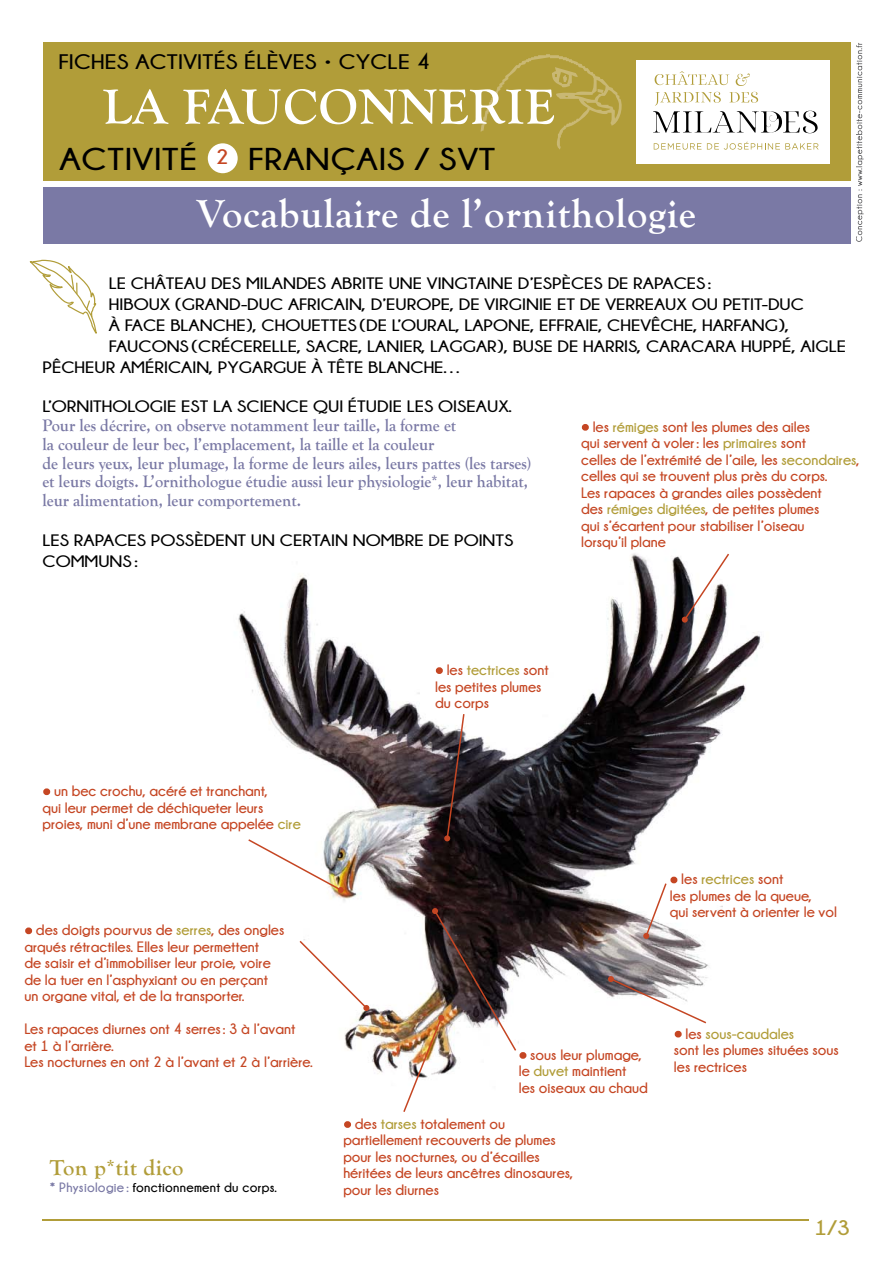
<style>
.page{position:relative;width:893px;height:1263px;background:#fff}
.page>*{position:absolute;margin:0;border:0;box-sizing:border-box;transform-origin:0 0}
.t1{font:700 51px "Goudy Old Style T";letter-spacing:.02em;color:#fff}
.t2{font:700 40.5px "Goudy Old Style T";letter-spacing:.02em;color:#fff}
.t3{font:700 31.5px "Champagne&Limousines";letter-spacing:.02em;color:#000;scale:1.15 1}
.t4{font:700 22.5px "Goudy Old Style T";letter-spacing:.02em;color:#b19d39}
.t5{font:700 21px "Champagne&Limousines";letter-spacing:.01em;color:#000;scale:1.15 1}
.t6{font:700 21px "Champagne&Limousines";color:#b19d39;scale:1.15 1}
.t7{font:700 17.25px/18.8px "Goudy Old Style T";color:#7a79a5;scale:.95 1}
.t8{font:700 16.5px/21px "Champagne&Limousines";color:#000;scale:1.15 1}
.t9{font:700 15px/16.5px "Champagne&Limousines";color:#c54623}
.t10{font:700 13.5px "Champagne&Limousines";letter-spacing:.02em;color:#000}
.s1{font-size:22.5px}
.s2{color:#b19d39}
.s3{color:#7a79a5}
</style>
<div class="page">
<hr style="left:43px;top:1220px;width:766px;height:1px;background:#b19d39">
<img style="left:238px;top:553px;width:523px;height:520px">
<svg style="left:300px;top:941px;width:69px;height:70px"></svg>
<svg style="left:444px;top:714px;width:21px;height:127px"></svg>
<svg style="left:682px;top:554px;width:47px;height:69px"></svg>
<img style="left:248px;top:839px;width:96px;height:54px">
<div style="left:43px;top:43px;width:807px;height:138px;background:#b19d39"></div>
<div style="left:637px;top:61px;width:193px;height:103px;background:#fff"></div>
<svg style="left:736px;top:73px;width:14px;height:13px"></svg>
<svg style="left:655px;top:71px;width:74px;height:14px"></svg>
<svg style="left:653px;top:92px;width:165px;height:41px"></svg>
<svg style="left:654px;top:143px;width:47px;height:7px"></svg>
<svg style="left:707px;top:142px;width:112px;height:8px"></svg>
<svg style="left:480px;top:54px;width:142px;height:96px"></svg>
<div style="left:43px;top:187px;width:807px;height:56px;background:#7a79a5"></div>
<div style="left:208px;top:143px;width:30px;height:30px;background:#fff;border-radius:50%"></div>
<svg style="left:30px;top:260px;width:67px;height:74px"></svg>
<svg style="left:43px;top:788px;width:8px;height:8px"></svg>
<svg style="left:344px;top:1121px;width:7px;height:7px"></svg>
<svg style="left:643px;top:874px;width:37px;height:65px"></svg>
<svg style="left:608px;top:976px;width:98px;height:64px"></svg>
<svg style="left:433px;top:665px;width:12px;height:11px"></svg>
<img style="left:403px;top:908px;width:126px;height:204px">
<svg style="left:581px;top:424px;width:8px;height:7px"></svg>
<svg style="left:25px;top:927px;width:8px;height:8px"></svg>
<svg style="left:856px;top:43px;width:7px;height:199px"></svg>
<h3 class="t5" style="left:58px;top:50px;width:325px">FICHES ACTIVITÉS ÉLÈVES • CYCLE 4</h3>
<h1 class="t1" style="left:103px;top:78px;width:453px">LA FAUCONNERIE</h1>
<h3 class="t3" style="left:60px;top:142px;width:380px">ACTIVITÉ <sup>2</sup> FRANÇAIS / SVT</h3>
<h2 class="t2" style="left:197px;top:191px;width:501px">Vocabulaire de l’ornithologie</h2>
<p class="t8" style="left:109px;top:273px;width:525px">LE CHÂTEAU DES MILANDES ABRITE UNE VINGTAINE D’ESPÈCES DE RAPACES :</p>
<p class="t8" style="left:109px;top:294px;width:606px">HIBOUX (GRAND-DUC AFRICAIN, D’EUROPE, DE VIRGINIE ET DE VERREAUX OU PETIT-DUC</p>
<p class="t8" style="left:109px;top:315px;width:593px">À FACE BLANCHE), CHOUETTES (DE L’OURAL, LAPONE, EFFRAIE, CHEVÊCHE, HARFANG),</p>
<p class="t8" style="left:109px;top:336px;width:642px">FAUCONS (CRÉCERELLE, SACRE, LANIER, LAGGAR), BUSE DE HARRIS, CARACARA HUPPÉ, AIGLE</p>
<p class="t8" style="left:43px;top:357px;width:367px">PÊCHEUR AMÉRICAIN, PYGARGUE À TÊTE BLANCHE…</p>
<p class="t8" style="left:43px;top:396px;width:410px">L’ORNITHOLOGIE EST LA SCIENCE QUI ÉTUDIE LES OISEAUX.</p>
<p class="t7" style="left:43px;top:416px;width:516px">Pour les décrire, on observe notamment leur taille, la forme et<br>la couleur de leur bec, l’emplacement, la taille et la couleur<br>de leurs yeux, leur plumage, la forme de leurs ailes, leurs pattes (les tarses) et leurs doigts. L’ornithologue étudie aussi leur physiologie*, leur habitat, leur alimentation, leur comportement.</p>
<p class="t8" style="left:43px;top:530px;width:411px">LES RAPACES POSSÈDENT UN CERTAIN NOMBRE DE POINTS<br>COMMUNS :</p>
<p class="t9" style="left:581px;top:418px;width:280px"><span class="s1">•</span> les <span class="s2">rémiges</span> sont les plumes des ailes<br>qui servent à voler : les <span class="s2">primaires</span> sont<br>celles de l’extrémité de l’aile, les <span class="s2">secondaires</span>, celles qui se trouvent plus près du corps.<br>Les rapaces à grandes ailes possèdent<br>des <span class="s2">rémiges digitées</span>, de petites plumes<br>qui s’écartent pour stabiliser l’oiseau<br>lorsqu’il plane</p>
<p class="t9" style="left:43px;top:782px;width:260px"><span class="s1">•</span> un bec crochu, acéré et tranchant,<br>qui leur permet de déchiqueter leurs proies, muni d’une membrane appelée <span class="s2">cire</span></p>
<p class="t9" style="left:435px;top:661px;width:115px"><span class="s1">•</span> les <span class="s2">tectrices</span> sont les petites plumes du corps</p>
<p class="t9" style="left:670px;top:871px;width:169px"><span class="s1">•</span> les <span class="s2">rectrices</span> sont<br>les plumes de la queue,<br>qui servent à orienter le vol</p>
<p class="t9" style="left:24px;top:922px;width:261px"><span class="s1">•</span> des doigts pourvus de <span class="s2">serres</span>, des ongles arqués rétractiles. Elles leur permettent<br>de saisir et d’immobiliser leur proie, voire de la tuer en l’asphyxiant ou en perçant un organe vital, et de la transporter.</p>
<p class="t9" style="left:24px;top:1021px;width:290px">Les rapaces diurnes ont 4 serres : 3 à l’avant<br>et 1 à l’arrière.<br>Les nocturnes en ont 2 à l’avant et 2 à l’arrière.</p>
<h3 class="t4" style="left:50px;top:1155px;width:135px">Ton p*tit dico</h3>
<p class="t10" style="left:50px;top:1179px;width:229px"><span class="s3">* Physiologie :</span> fonctionnement du corps.</p>
<p class="t9" style="left:519px;top:1046px;width:131px"><span class="s1">•</span> sous leur plumage, le <span class="s2">duvet</span> maintient<br>les oiseaux au chaud</p>
<p class="t9" style="left:343px;top:1115px;width:231px"><span class="s1">•</span> des <span class="s2">tarses</span> totalement ou partiellement recouverts de plumes pour les nocturnes, ou d’écailles héritées de leurs ancêtres dinosaures, pour les diurnes</p>
<p class="t9" style="left:674px;top:1025px;width:166px"><span class="s1">•</span> les <span class="s2">sous-caudales<br></span>sont les plumes situées sous les rectrices</p>
<h3 class="t6" style="left:814px;top:1216px;width:33px">1/3</h3>
</div>
